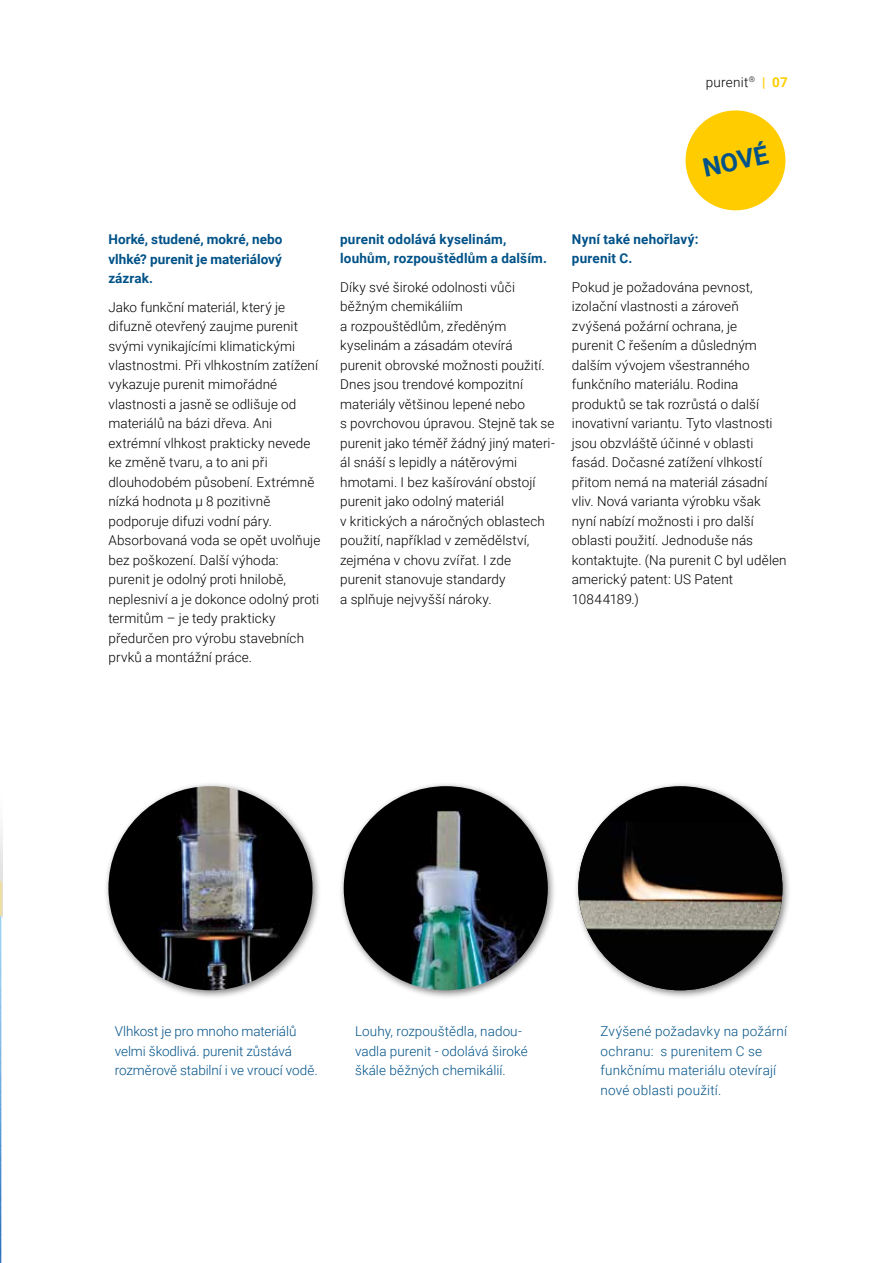
<style>
.page{position:relative;width:893px;height:1263px;background:#fff}
.page>*{position:absolute;margin:0;border:0;box-sizing:border-box;transform-origin:0 0}
.t1{font:700 25.5px "Roboto";color:#005288}
.t2{font:300 13.5px/19.5px "Roboto";letter-spacing:.005em;color:#000}
.t3{font:300 13.5px/19.5px "Roboto";letter-spacing:.005em;color:#005288}
.t4{font:700 13.5px/19.5px "Roboto";letter-spacing:.01em;color:#005288}
.s1{font-weight:700;color:#fc0}
</style>
<div class="page">
<hr style="left:0;top:607px;width:2px;height:656px;background:#000;opacity:.13">
<svg style="left:0;top:880px;width:3px;height:383px"></svg>
<img style="left:0;top:915px;width:1px;height:348px">
<div style="left:103px;top:781px;width:219px;height:219px;background:#000;opacity:.5"></div>
<img style="left:108px;top:786px;width:205px;height:204px;border-radius:102px">
<div style="left:338px;top:781px;width:219px;height:219px;background:#000;opacity:.5"></div>
<img style="left:344px;top:786px;width:204px;height:204px;border-radius:102px">
<div style="left:573px;top:781px;width:219px;height:219px;background:#000;opacity:.5"></div>
<div style="left:578px;top:786px;width:204px;height:204px;background:#000;border-radius:50%"></div>
<img style="left:578px;top:821px;width:204px;height:169px">
<svg style="left:685px;top:110px;width:101px;height:101px"></svg>
<p class="t2" style="left:706px;top:72px;width:83px">purenit<sup>®</sup> <span class="s1">| 07</span></p>
<h1 class="t1" style="left:699px;top:150px;width:68px;rotate:-12deg">NOVÉ</h1>
<p class="t4" style="left:108px;top:229px;width:176px;text-align:justify">Horké, studené, mokré, nebo vlhké? purenit je materiálový zázrak.</p>
<p class="t2" style="left:108px;top:296px;width:213px">Jako funkční materiál, který je difuzně otevřený zaujme purenit svými vynikajícími klimatickými vlastnostmi. Při vlhkostním zatížení vykazuje purenit mimořádné vlastnosti a jasně se odlišuje od materiálů na bázi dřeva. Ani extrémní vlhkost prakticky nevede ke změně tvaru, a to ani při dlouhodobém působení. Extrémně nízká hodnota μ 8 pozitivně podporuje difuzi vodní páry.<br>Absorbovaná voda se opět uvolňuje bez poškození. Další výhoda: purenit je odolný proti hnilobě, neplesniví a je dokonce odolný proti termitům – je tedy prakticky předurčen pro výrobu stavebních prvků a montážní práce.</p>
<p class="t4" style="left:340px;top:229px;width:208px">purenit odolává kyselinám, louhům, rozpouštědlům a dalším.</p>
<p class="t2" style="left:340px;top:277px;width:216px">Díky své široké odolnosti vůči běžným chemikáliím<br>a rozpouštědlům, zředěným kyselinám a zásadám otevírá purenit obrovské možnosti použití.<br>Dnes jsou trendové kompozitní materiály většinou lepené nebo<br>s povrchovou úpravou. Stejně tak se purenit jako téměř žádný jiný materi&shy;ál snáší s lepidly a nátěrovými hmotami. I bez kašírování obstojí purenit jako odolný materiál<br>v kritických a náročných oblastech použití, například v zemědělství, zejména v chovu zvířat. I zde purenit stanovuje standardy<br>a splňuje nejvyšší nároky.</p>
<p class="t4" style="left:572px;top:229px;width:128px">Nyní také nehořlavý: purenit C.</p>
<p class="t2" style="left:572px;top:277px;width:216px">Pokud je požadována pevnost, izolační vlastnosti a zároveň zvýšená požární ochrana, je<br>purenit C řešením a důsledným dalším vývojem všestranného funkčního materiálu. Rodina produktů se tak rozrůstá o další inovativní variantu. Tyto vlastnosti jsou obzvláště účinné v oblasti fasád. Dočasné zatížení vlhkostí přitom nemá na materiál zásadní vliv. Nová varianta výrobku však nyní nabízí možnosti i pro další oblasti použití. Jednoduše nás kontaktujte. (Na purenit C byl udělen americký patent: US Patent<br>10844189.)</p>
<p class="t3" style="left:115px;top:1021px;width:204px">Vlhkost je pro mnoho materiálů velmi škodlivá. purenit zůstává rozměrově stabilní i ve vroucí vodě.</p>
<p class="t3" style="left:601px;top:1021px;width:188px">Zvýšené požadavky na požární ochranu: s purenitem C se funkčnímu materiálu otevírají nové oblasti použití.</p>
<p class="t3" style="left:355px;top:1021px;width:174px">Louhy, rozpouštědla, nadou&shy;vadla purenit - odolává široké škále běžných chemikálií.</p>
</div>
